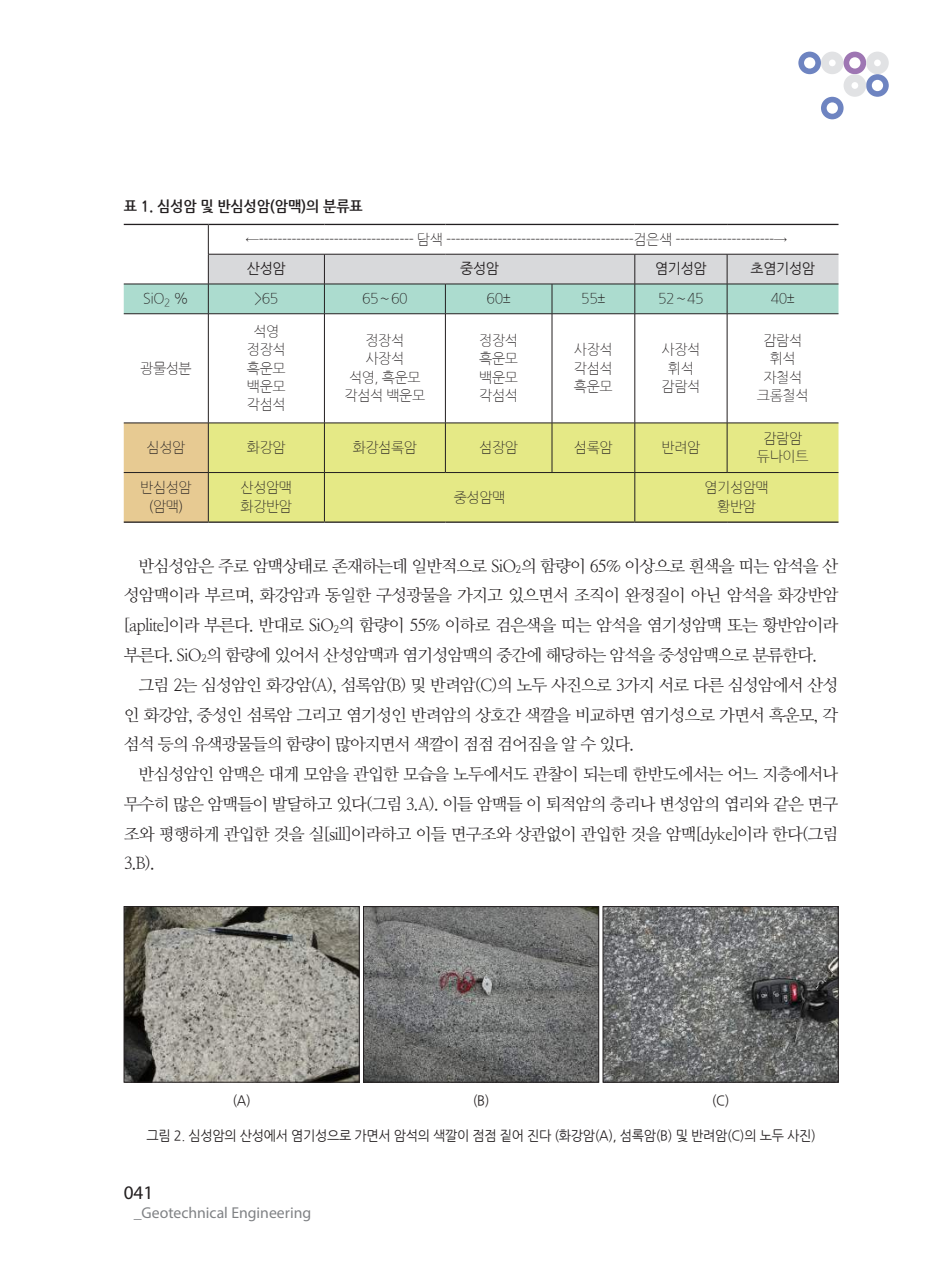
<style>
.page{position:relative;width:940px;height:1276px;background:#fff}
.page>*{position:absolute;margin:0;border:0;box-sizing:border-box;transform-origin:0 0}
.t1{font:19.25px "Myriad Pro";color:#231f20}
.t2{font:16.62px/29.8px "Nanum Myeongjo";letter-spacing:-.05em;color:#231f20;text-align:justify}
.t3{font:15.75px "Myriad Pro";color:#808285}
.t4{font:700 14.88px "Nanum Gothic";letter-spacing:-.01em;color:#231f20;scale:.95 1}
.t5{font:300 14.35px/18.4px "Nanum Gothic";letter-spacing:-.03em;color:#231f20;text-align:center}
.t6{font:14.35px "Nanum Gothic";letter-spacing:-.03em;color:#231f20}
.t7{font:13.65px "Nanum Gothic";letter-spacing:-.025em;color:#231f20;scale:.96 1}
.s1{font-size:10.5px}
</style>
<div class="page">
<svg style="left:798px;top:52px;width:90px;height:67px"></svg>
<img style="left:126px;top:908px;width:231px;height:172px">
<div style="left:124px;top:906px;width:235px;height:176px;border:1px solid #231f20"></div>
<img style="left:365px;top:908px;width:232px;height:172px">
<div style="left:363px;top:906px;width:236px;height:176px;border:1px solid #231f20"></div>
<img style="left:604px;top:908px;width:232px;height:172px">
<div style="left:602px;top:906px;width:236px;height:176px;border:1px solid #231f20"></div>
<div style="left:124px;top:424px;width:84px;height:97px;background:#e7ca92"></div>
<div style="left:209px;top:424px;width:629px;height:97px;background:#e5e986"></div>
<svg style="left:124px;top:225px;width:714px;height:88px"></svg>
<hr style="left:208px;top:314px;width:1px;height:109px;background:#231f20">
<hr style="left:324px;top:314px;width:1px;height:109px;background:#231f20">
<hr style="left:445px;top:314px;width:1px;height:109px;background:#231f20">
<hr style="left:551px;top:314px;width:1px;height:109px;background:#231f20">
<hr style="left:634px;top:314px;width:1px;height:109px;background:#231f20">
<hr style="left:726px;top:314px;width:1px;height:109px;background:#231f20">
<hr style="left:208px;top:423px;width:1px;height:49px;background:#231f20">
<hr style="left:324px;top:423px;width:1px;height:49px;background:#231f20">
<hr style="left:445px;top:423px;width:1px;height:49px;background:#231f20">
<hr style="left:551px;top:423px;width:1px;height:49px;background:#231f20">
<hr style="left:634px;top:423px;width:1px;height:49px;background:#231f20">
<hr style="left:726px;top:423px;width:1px;height:49px;background:#231f20">
<hr style="left:208px;top:254px;width:116px;height:1px;background:#231f20">
<hr style="left:324px;top:254px;width:121px;height:1px;background:#231f20">
<hr style="left:445px;top:254px;width:107px;height:1px;background:#231f20">
<hr style="left:552px;top:254px;width:82px;height:1px;background:#231f20">
<hr style="left:634px;top:254px;width:93px;height:1px;background:#231f20">
<hr style="left:727px;top:254px;width:111px;height:1px;background:#231f20">
<hr style="left:124px;top:284px;width:84px;height:1px;background:#231f20">
<hr style="left:208px;top:284px;width:116px;height:1px;background:#231f20">
<hr style="left:324px;top:284px;width:121px;height:1px;background:#231f20">
<hr style="left:445px;top:284px;width:107px;height:1px;background:#231f20">
<hr style="left:552px;top:284px;width:82px;height:1px;background:#231f20">
<hr style="left:634px;top:284px;width:93px;height:1px;background:#231f20">
<hr style="left:727px;top:284px;width:111px;height:1px;background:#231f20">
<hr style="left:124px;top:313px;width:84px;height:1px;background:#231f20">
<hr style="left:208px;top:313px;width:116px;height:1px;background:#231f20">
<hr style="left:324px;top:313px;width:121px;height:1px;background:#231f20">
<hr style="left:445px;top:313px;width:107px;height:1px;background:#231f20">
<hr style="left:552px;top:313px;width:82px;height:1px;background:#231f20">
<hr style="left:634px;top:313px;width:93px;height:1px;background:#231f20">
<hr style="left:727px;top:313px;width:111px;height:1px;background:#231f20">
<hr style="left:124px;top:423px;width:84px;height:1px;background:#231f20">
<hr style="left:208px;top:423px;width:116px;height:1px;background:#231f20">
<hr style="left:324px;top:423px;width:121px;height:1px;background:#231f20">
<hr style="left:445px;top:423px;width:107px;height:1px;background:#231f20">
<hr style="left:552px;top:423px;width:82px;height:1px;background:#231f20">
<hr style="left:634px;top:423px;width:93px;height:1px;background:#231f20">
<hr style="left:727px;top:423px;width:111px;height:1px;background:#231f20">
<hr style="left:124px;top:472px;width:84px;height:1px;background:#231f20">
<hr style="left:208px;top:472px;width:116px;height:1px;background:#231f20">
<hr style="left:324px;top:472px;width:121px;height:1px;background:#231f20">
<hr style="left:445px;top:472px;width:107px;height:1px;background:#231f20">
<hr style="left:552px;top:472px;width:82px;height:1px;background:#231f20">
<hr style="left:634px;top:472px;width:93px;height:1px;background:#231f20">
<hr style="left:727px;top:472px;width:111px;height:1px;background:#231f20">
<hr style="left:208px;top:473px;width:1px;height:48px;background:#231f20">
<hr style="left:324px;top:473px;width:1px;height:48px;background:#231f20">
<hr style="left:634px;top:473px;width:1px;height:48px;background:#231f20">
<hr style="left:124px;top:224px;width:84px;height:1px;background:#231f20">
<hr style="left:208px;top:224px;width:116px;height:1px;background:#231f20">
<hr style="left:324px;top:224px;width:121px;height:1px;background:#231f20">
<hr style="left:445px;top:224px;width:107px;height:1px;background:#231f20">
<hr style="left:552px;top:224px;width:82px;height:1px;background:#231f20">
<hr style="left:634px;top:224px;width:93px;height:1px;background:#231f20">
<hr style="left:727px;top:224px;width:111px;height:1px;background:#231f20">
<hr style="left:124px;top:521px;width:84px;height:2px;background:#231f20">
<hr style="left:208px;top:521px;width:116px;height:2px;background:#231f20">
<hr style="left:324px;top:521px;width:121px;height:2px;background:#231f20">
<hr style="left:445px;top:521px;width:107px;height:2px;background:#231f20">
<hr style="left:552px;top:521px;width:82px;height:2px;background:#231f20">
<hr style="left:634px;top:521px;width:93px;height:2px;background:#231f20">
<hr style="left:727px;top:521px;width:111px;height:2px;background:#231f20">
<p class="t4" style="left:124px;top:199px;width:253px">표 1. 심성암 및 반심성암(암맥)의 분류표</p>
<p class="t5" style="left:246px;top:230px;width:542px">←--------------------------------- 담색 ----------------------------------------검은색 ---------------------→</p>
<p class="t6" style="left:247px;top:262px;width:40px">산성암</p>
<p class="t6" style="left:460px;top:262px;width:40px">중성암</p>
<p class="t6" style="left:655px;top:262px;width:53px">염기성암</p>
<p class="t6" style="left:750px;top:262px;width:66px">초염기성암</p>
<p class="t5" style="left:143px;top:290px;width:47px">SiO<sub>2</sub> %</p>
<p class="t5" style="left:254px;top:290px;width:25px">&gt;65</p>
<p class="t5" style="left:362px;top:290px;width:47px">65～60</p>
<p class="t5" style="left:486px;top:290px;width:26px">60±</p>
<p class="t5" style="left:581px;top:290px;width:26px">55±</p>
<p class="t5" style="left:658px;top:290px;width:47px">52～45</p>
<p class="t5" style="left:770px;top:290px;width:26px">40±</p>
<p class="t5" style="left:140px;top:359px;width:53px">광물성분</p>
<p class="t5" style="left:247px;top:322px;width:40px">석영 정장석 흑운모 백운모 각섬석</p>
<p class="t5" style="left:344px;top:331px;width:82px">정장석 사장석<br>석영, 흑운모 각섬석 백운모</p>
<p class="t5" style="left:479px;top:331px;width:40px;text-align:justify">정장석 흑운모 백운모 각섬석</p>
<p class="t5" style="left:574px;top:341px;width:40px;text-align:justify">사장석 각섬석 흑운모</p>
<p class="t5" style="left:661px;top:341px;width:40px">사장석 휘석 감람석</p>
<p class="t5" style="left:757px;top:331px;width:53px">감람석 휘석 자철석 크롬철석</p>
<p class="t5" style="left:147px;top:438px;width:40px">심성암</p>
<p class="t5" style="left:247px;top:438px;width:40px">화강암</p>
<p class="t5" style="left:353px;top:438px;width:66px">화강섬록암</p>
<p class="t5" style="left:479px;top:438px;width:40px">섬장암</p>
<p class="t5" style="left:574px;top:438px;width:40px">섬록암</p>
<p class="t5" style="left:661px;top:438px;width:40px">반려암</p>
<p class="t5" style="left:757px;top:429px;width:53px">감람암 듀나이트</p>
<p class="t5" style="left:140px;top:479px;width:53px">반심성암 (암맥)</p>
<p class="t5" style="left:240px;top:479px;width:53px;text-align:left">산성암맥 화강반암</p>
<p class="t5" style="left:454px;top:488px;width:53px">중성암맥</p>
<p class="t5" style="left:704px;top:479px;width:66px">염기성암맥 황반암</p>
<p class="t2" style="left:124px;top:551px;width:716px;text-indent:15px">반심성암은 주로 암맥상태로 존재하는데 일반적으로 SiO<span class="s1">2</span>의 함량이 65% 이상으로 흰색을 띠는 암석을 산 성암맥이라 부르며, 화강암과 동일한 구성광물을 가지고 있으면서 조직이 완정질이 아닌 암석을 화강반암 [aplite]이라 부른다. 반대로 SiO<span class="s1">2</span>의 함량이 55% 이하로 검은색을 띠는 암석을 염기성암맥 또는 황반암이라 부른다. SiO<span class="s1">2</span>의 함량에 있어서 산성암맥과 염기성암맥의 중간에 해당하는 암석을 중성암맥으로 분류한다.</p>
<p class="t2" style="left:124px;top:670px;width:716px;text-indent:15px">그림 2는 심성암인 화강암(A), 섬록암(B) 및 반려암(C)의 노두 사진으로 3가지 서로 다른 심성암에서 산성 인 화강암, 중성인 섬록암 그리고 염기성인 반려암의 상호간 색깔을 비교하면 염기성으로 가면서 흑운모, 각 섬석 등의 유색광물들의 함량이 많아지면서 색깔이 점점 검어짐을 알 수 있다.</p>
<p class="t2" style="left:124px;top:759px;width:716px;text-indent:15px">반심성암인 암맥은 대게 모암을 관입한 모습을 노두에서도 관찰이 되는데 한반도에서는 어느 지층에서나 무수히 많은 암맥들이 발달하고 있다(그림 3.A). 이들 암맥들 이 퇴적암의 층리나 변성암의 엽리와 같은 면구 조와 평행하게 관입한 것을 실[sill]이라하고 이들 면구조와 상관없이 관입한 것을 암맥[dyke]이라 한다(그림 3.B).</p>
<p class="t7" style="left:232px;top:1094px;width:21px">(A)</p>
<p class="t7" style="left:146px;top:1129px;width:698px">그림 2. 심성암의 산성에서 염기성으로 가면서 암석의 색깔이 점점 짙어 진다 (화강암(A), 섬록암(B) 및 반려암(C)의 노두 사진)</p>
<p class="t7" style="left:472px;top:1094px;width:19px">(B)</p>
<p class="t7" style="left:711px;top:1094px;width:20px">(C)</p>
<p class="t1" style="left:124px;top:1180px;width:31px">041</p>
<p class="t3" style="left:134px;top:1203px;width:179px">_Geotechnical Engineering</p>
</div>
